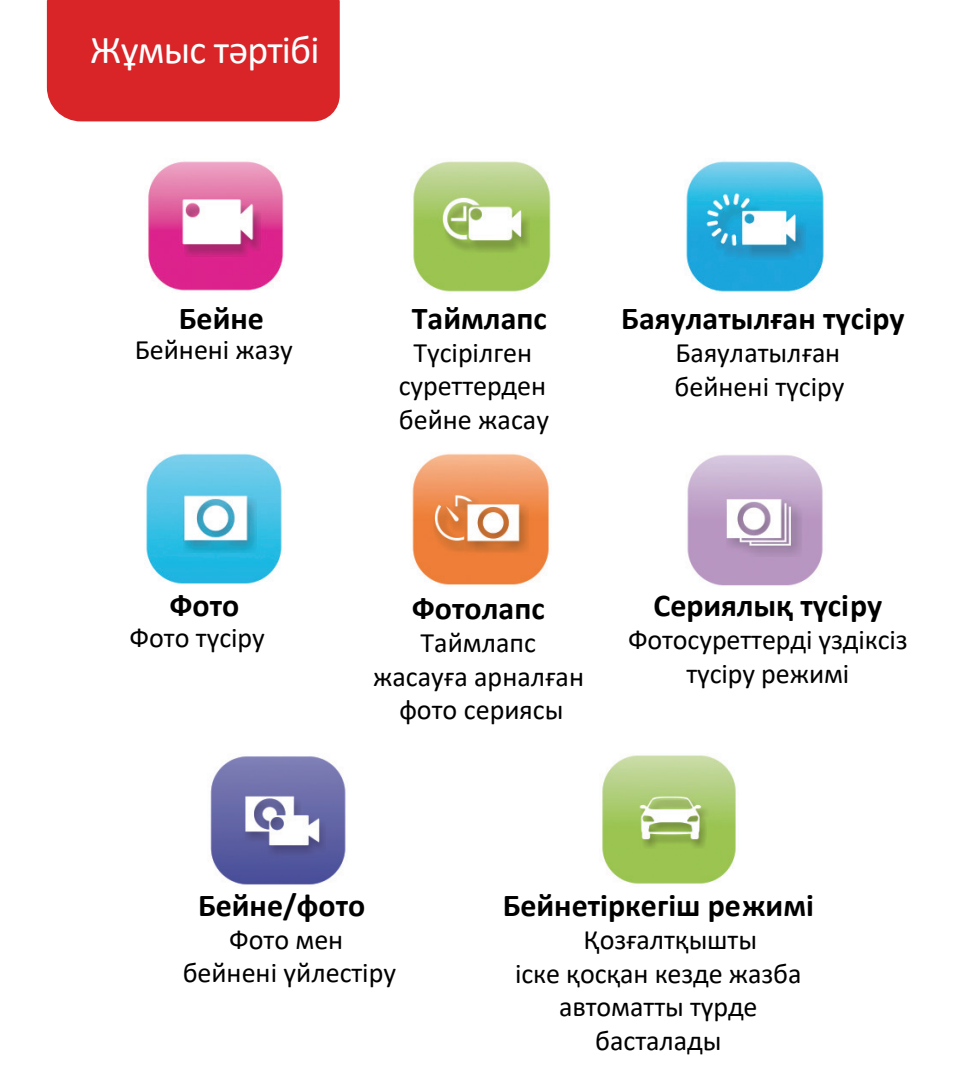
<style>
.page{position:relative;width:964px;height:1078px;background:#fff}
.page>*{position:absolute;margin:0;border:0;box-sizing:border-box;transform-origin:0 0}
.t1{font:489.6px "Arial";color:rgb(0 0 0/0)}
.t2{font:39.6px "Calibri";letter-spacing:-.02em;color:#fff}
.t3{font:700 32px "Calibri";color:#000}
.t4{font:28px/33.6px "Calibri";letter-spacing:-.005em;color:#000;text-align:center}
</style>
<div class="page">
<div style="left:47px;top:0;width:293px;height:121px;background:#d92428"></div>
<img style="left:148px;top:161px;width:136px;height:130px">
<img style="left:413px;top:161px;width:138px;height:131px">
<img style="left:684px;top:161px;width:140px;height:131px">
<img style="left:146px;top:453px;width:136px;height:131px">
<img style="left:412px;top:453px;width:137px;height:132px">
<img style="left:687px;top:455px;width:136px;height:131px">
<img style="left:210px;top:756px;width:136px;height:129px">
<img style="left:602px;top:755px;width:134px;height:129px">
<h2 class="t2" style="left:90px;top:22px;width:231px">Жұмыс тәртібі</h2>
<p class="t3" style="left:179px;top:295px;width:87px">Бейне</p>
<p class="t4" style="left:135px;top:332px;width:160px">Бейнені жазу</p>
<p class="t3" style="left:169px;top:582px;width:71px">Фото</p>
<p class="t4" style="left:129px;top:620px;width:137px">Фото түсіру</p>
<p class="t3" style="left:412px;top:295px;width:137px">Таймлапс</p>
<p class="t4" style="left:399px;top:335px;width:152px">Түсірілген суреттерден бейне жасау</p>
<p class="t3" style="left:621px;top:295px;width:285px">Баяулатылған түсіру</p>
<p class="t4" style="left:674px;top:335px;width:171px;text-align:left">Баяулатылған бейнені түсіру</p>
<p class="t3" style="left:412px;top:585px;width:135px">Фотолапс</p>
<p class="t4" style="left:373px;top:625px;width:212px">Таймлапс жасауға арналған фото сериясы</p>
<h1 class="t1" style="left:414px;top:196px;width:138px">.</h1>
<p class="t3" style="left:654px;top:582px;width:230px">Сериялық түсіру</p>
<p class="t4" style="left:628px;top:622px;width:281px">Фотосуреттерді үздіксіз түсіру режимі</p>
<p class="t3" style="left:198px;top:882px;width:169px">Бейне/фото</p>
<p class="t4" style="left:183px;top:921px;width:215px">Фото мен бейнені үйлестіру</p>
<p class="t3" style="left:503px;top:882px;width:313px">Бейнетіркегіш режимі</p>
<p class="t4" style="left:583px;top:921px;width:175px">Қозғалтқышты</p>
<p class="t4" style="left:515px;top:955px;width:288px">іске қосқан кезде жазба</p>
<p class="t4" style="left:559px;top:989px;width:200px">автоматты түрде</p>
<p class="t4" style="left:595px;top:1022px;width:128px">басталады</p>
</div>
